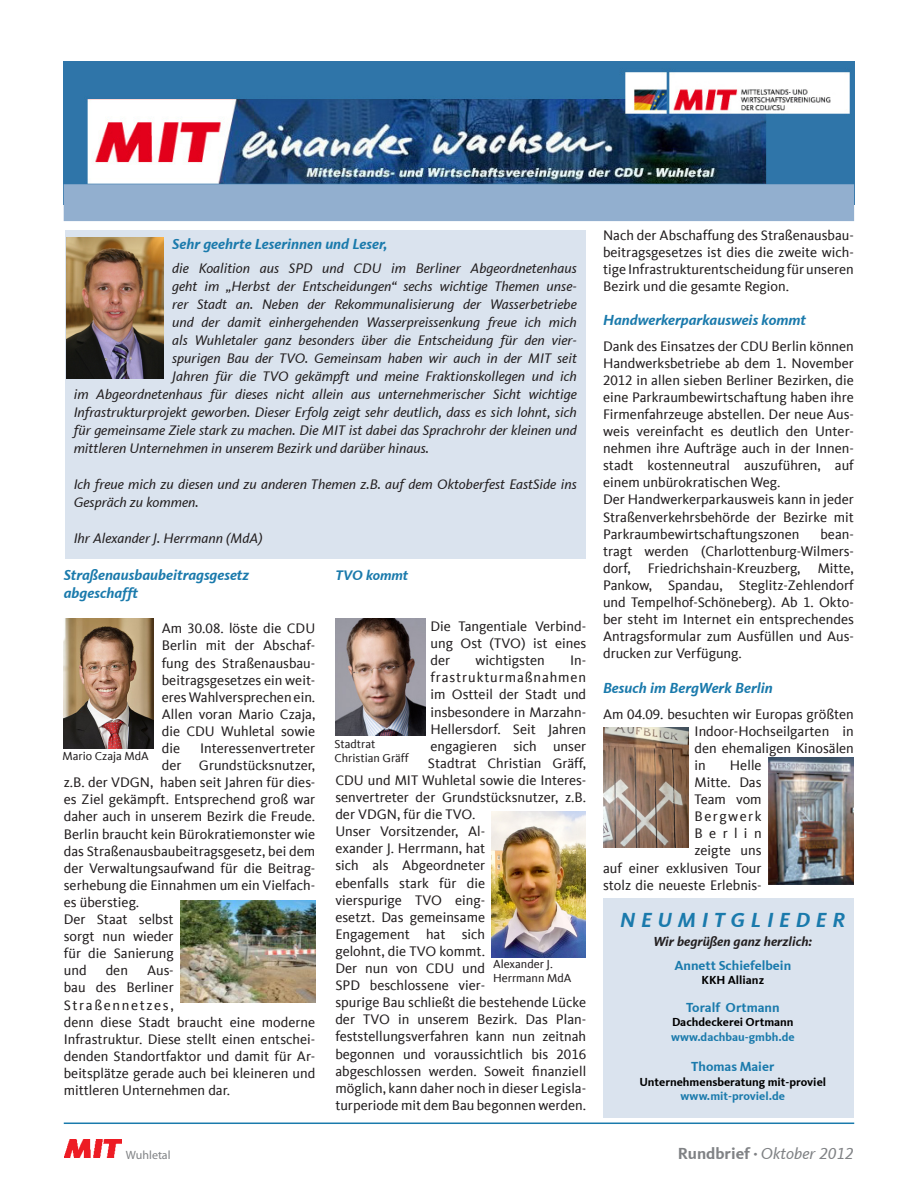
<style>
.page{position:relative;width:918px;height:1188px;background:#fff}
.page>*{position:absolute;margin:0;border:0;box-sizing:border-box;transform-origin:0 0}
.t1{font:italic 700 21px "CDU Kievit Tab";letter-spacing:.27em;color:#1a7aac}
.t2{font:italic 16.5px "CDU Kievit Tab";color:#808285}
.t3{font:italic 700 15px/18px "CDU Kievit Tab";color:#1a7aac}
.t4{font:14.25px/17.1px "CDU Kievit Tab";color:#231f20;text-align:justify}
.t5{font:italic 14.25px/18px "CDU Kievit Tab";color:#231f20}
.t6{font:14.25px "CDU Kievit Tab";letter-spacing:.065em;color:#231f20}
.t7{font:italic 700 14.25px "CDU Kievit Tab";color:#1a7aac}
.t8{font:700 13.5px "CDU Kievit Tab";color:#1a7aac}
.t9{font:italic 700 13.5px "CDU Kievit Tab";color:#231f20}
.t10{font:700 12px "CDU Kievit Tab";color:#000}
.t11{font:12px/14.4px "CDU Kievit Tab";color:#231f20}
.t12{font:700 12px "CDU Kievit Tab";color:#1a7aac}
.t13{font:12px "Myriad Pro";color:#808285}
.s1{font-weight:700;font-style:normal}
</style>
<div class="page">
<img style="left:64px;top:62px;width:790px;height:122px">
<hr style="left:64px;top:1123px;width:790px;height:1px;background:#1a7aac">
<img style="left:65px;top:1139px;width:57px;height:19px">
<div style="left:64px;top:184px;width:790px;height:37px;background:#92afcf;border:2px solid #92afcf"></div>
<div style="left:65px;top:230px;width:520px;height:328px;background:#dae3ee"></div>
<img style="left:67px;top:238px;width:97px;height:140px">
<div style="left:603px;top:898px;width:251px;height:220px;background:#dae3ee"></div>
<img style="left:180px;top:900px;width:135px;height:102px">
<img style="left:603px;top:727px;width:85px;height:121px">
<img style="left:768px;top:757px;width:85px;height:128px">
<img style="left:336px;top:618px;width:89px;height:118px">
<img style="left:492px;top:811px;width:93px;height:146px">
<img style="left:64px;top:618px;width:89px;height:131px">
<p class="t3" style="left:172px;top:235px;width:217px">Sehr geehrte Leserinnen und Leser,</p>
<p class="t5" style="left:172px;top:259px;width:406px">die Koalition aus SPD und CDU im Berliner Abgeordnetenhaus</p>
<p class="t5" style="left:172px;top:277px;width:406px">geht im „Herbst der Entscheidungen“ sechs wichtige Themen unse-</p>
<p class="t5" style="left:172px;top:295px;width:406px">rer Stadt an. Neben der Rekommunalisierung der Wasserbetriebe</p>
<p class="t5" style="left:172px;top:313px;width:406px">und der damit einhergehenden Wasserpreissenkung freue ich mich</p>
<p class="t5" style="left:172px;top:331px;width:406px">als Wuhletaler ganz besonders über die Entscheidung für den vier-</p>
<p class="t5" style="left:172px;top:349px;width:406px">spurigen Bau der TVO. Gemeinsam haben wir auch in der MIT seit</p>
<p class="t5" style="left:172px;top:367px;width:406px">Jahren für die TVO gekämpft und meine Fraktionskollegen und ich</p>
<p class="t5" style="left:74px;top:385px;width:505px">im Abgeordnetenhaus für dieses nicht allein aus unternehmerischer Sicht wichtige</p>
<p class="t5" style="left:74px;top:403px;width:505px">Infrastrukturprojekt geworben. Dieser Erfolg zeigt sehr deutlich, dass es sich lohnt, sich</p>
<p class="t5" style="left:74px;top:421px;width:505px">für gemeinsame Ziele stark zu machen. Die MIT ist dabei das Sprachrohr der kleinen und</p>
<p class="t5" style="left:74px;top:439px;width:357px">mittleren Unternehmen in unserem Bezirk und darüber hinaus.</p>
<p class="t5" style="left:74px;top:475px;width:505px">Ich freue mich zu diesen und zu anderen Themen z.B. auf dem Oktoberfest EastSide ins<br>Gespräch zu kommen.</p>
<p class="t5" style="left:74px;top:529px;width:190px">Ihr Alexander J. Herrmann (MdA)</p>
<p class="t3" style="left:64px;top:566px;width:187px">Straßenausbaubeitragsgesetz abgeschafft</p>
<p class="t4" style="left:162px;top:620px;width:155px">Am 30.08. löste die CDU Berlin mit der Abschaf&shy;fung des Straßenausbau&shy;beitragsgesetzes ein weit&shy;eres Wahlversprechen ein.<br>Allen voran Mario Czaja, die CDU Wuhletal sowie die</p>
<p class="t4" style="left:200px;top:740px;width:117px">Interessenvertreter</p>
<p class="t4" style="left:162px;top:757px;width:155px">der Grundstücksnutzer,</p>
<p class="t4" style="left:64px;top:774px;width:253px">z.B. der VDGN, haben seit Jahren für dies-</p>
<p class="t4" style="left:64px;top:791px;width:253px">es Ziel gekämpft. Entsprechend groß war</p>
<p class="t4" style="left:64px;top:808px;width:253px">daher auch in unserem Bezirk die Freude.</p>
<p class="t4" style="left:64px;top:825px;width:253px">Berlin braucht kein Bürokratiemonster wie</p>
<p class="t4" style="left:64px;top:842px;width:253px">das Straßenausbaubeitragsgesetz, bei dem</p>
<p class="t4" style="left:64px;top:860px;width:253px">der Verwaltungsaufwand für die Beitrag-</p>
<p class="t4" style="left:64px;top:877px;width:253px">serhebung die Einnahmen um ein Vielfach-</p>
<p class="t4" style="left:64px;top:894px;width:77px">es überstieg.</p>
<p class="t4" style="left:64px;top:911px;width:111px">Der Staat selbst sorgt nun wieder für die Sanierung und</p>
<p class="t11" style="left:63px;top:749px;width:88px">Mario Czaja MdA</p>
<p class="t4" style="left:106px;top:962px;width:24px">den</p>
<p class="t4" style="left:64px;top:962px;width:253px;text-align:left;text-indent:83px">Aus-<br>bau des Berliner<br>Straßennetzes,<br>denn diese Stadt braucht eine moderne<br>Infrastruktur. Diese stellt einen entschei&shy;denden Standortfaktor und damit für Ar&shy;beitsplätze gerade auch bei kleineren und mittleren Unternehmen dar.</p>
<p class="t7" style="left:335px;top:566px;width:74px">TVO kommt</p>
<p class="t4" style="left:430px;top:618px;width:157px">Die Tangentiale Verbind&shy;ung Ost (TVO) ist eines der</p>
<p class="t4" style="left:476px;top:652px;width:71px">wichtigsten</p>
<p class="t4" style="left:570px;top:652px;width:18px">In-</p>
<p class="t6" style="left:430px;top:670px;width:157px">frastrukturmaßnahmen</p>
<p class="t4" style="left:430px;top:686px;width:157px">im Ostteil der Stadt und</p>
<p class="t4" style="left:430px;top:703px;width:157px">insbesondere in Marzahn-</p>
<p class="t4" style="left:430px;top:720px;width:157px">Hellersdorf. Seit Jahren</p>
<p class="t4" style="left:430px;top:738px;width:157px">engagieren sich unser</p>
<p class="t4" style="left:428px;top:755px;width:160px">Stadtrat Christian Gräff,</p>
<p class="t4" style="left:335px;top:772px;width:252px">CDU und MIT Wuhletal sowie die Interes-</p>
<p class="t4" style="left:335px;top:789px;width:252px">senvertreter der Grundstücksnutzer, z.B.</p>
<p class="t4" style="left:335px;top:806px;width:142px">der VDGN, für die TVO.</p>
<p class="t4" style="left:335px;top:823px;width:252px;text-align:left">Unser Vorsitzender, Al-<br>exander J. Herrmann, hat<br>sich als Abgeordneter<br>ebenfalls stark für die<br>vierspurige TVO eing-<br>esetzt. Das gemeinsame<br>Engagement hat sich<br>gelohnt, die TVO kommt.<br>Der nun von CDU und<br>SPD beschlossene vier-<br>spurige Bau schließt die bestehende Lücke der TVO in unserem Bezirk. Das Plan&shy;feststellungsverfahren kann nun zeitnah begonnen und voraussichtlich bis 2016 abgeschlossen werden. Soweit finanziell möglich, kann daher noch in dieser Legisla&shy;turperiode mit dem Bau begonnen werden.</p>
<p class="t11" style="left:334px;top:737px;width:43px">Stadtrat</p>
<p class="t11" style="left:334px;top:751px;width:76px">Christian Gräff</p>
<p class="t11" style="left:493px;top:957px;width:80px">Alexander J.<br>Herrmann MdA</p>
<p class="t4" style="left:603px;top:227px;width:252px">Nach der Abschaffung des Straßenausbau&shy;beitragsgesetzes ist dies die zweite wich&shy;tige Infrastrukturentscheidung für unseren Bezirk und die gesamte Region.</p>
<p class="t3" style="left:603px;top:311px;width:204px">Handwerkerparkausweis kommt</p>
<p class="t4" style="left:603px;top:337px;width:252px">Dank des Einsatzes der CDU Berlin können Handwerksbetriebe ab dem 1. November 2012 in allen sieben Berliner Bezirken, die eine Parkraumbewirtschaftung haben ihre Firmenfahrzeuge abstellen. Der neue Aus&shy;weis vereinfacht es deutlich den Unter&shy;nehmen ihre Aufträge auch in der Innen&shy;stadt kostenneutral auszuführen, auf einem unbürokratischen Weg.</p>
<p class="t4" style="left:603px;top:491px;width:252px">Der Handwerkerparkausweis kann in jeder Straßenverkehrsbehörde der Bezirke mit Parkraumbewirtschaftungszonen</p>
<p class="t4" style="left:603px;top:525px;width:252px;text-indent:217px">bean&shy;tragt werden (Charlottenburg-Wilmers&shy;dorf, Friedrichshain-Kreuzberg, Mitte, Pankow, Spandau, Steglitz-Zehlendorf und Tempelhof-Schöneberg). Ab 1. Okto&shy;ber steht im Internet ein entsprechendes Antragsformular zum Ausfüllen und Aus&shy;drucken zur Verfügung.</p>
<p class="t3" style="left:603px;top:679px;width:171px">Besuch im BergWerk Berlin</p>
<p class="t4" style="left:695px;top:705px;width:161px;text-indent:-92px">Am 04.09. besuchten wir Europas größten Indoor-Hochseilgarten in den ehemaligen Kinosälen in</p>
<p class="t4" style="left:603px;top:757px;width:160px;text-align:right">Helle<br>Mitte. Das<br>Team vom<br>Bergwerk<br>Berlin<br>zeigte uns<br>auf einer exklusiven Tour stolz die neueste Erlebnis-</p>
<p class="t1" style="left:620px;top:907px;width:227px">NEUMITGLIEDER</p>
<p class="t9" style="left:653px;top:933px;width:160px">Wir begrüßen ganz herzlich:</p>
<p class="t8" style="left:674px;top:957px;width:118px">Annett Schiefelbein</p>
<p class="t10" style="left:701px;top:973px;width:64px">KKH Allianz</p>
<p class="t8" style="left:686px;top:999px;width:95px">Toralf Ortmann</p>
<p class="t10" style="left:672px;top:1015px;width:123px">Dachdeckerei Ortmann</p>
<p class="t12" style="left:671px;top:1030px;width:125px">www.dachbau-gmbh.de</p>
<p class="t8" style="left:691px;top:1059px;width:85px">Thomas Maier</p>
<p class="t10" style="left:639px;top:1075px;width:188px">Unternehmensberatung mit-proviel</p>
<p class="t12" style="left:681px;top:1089px;width:106px">www.mit-proviel.de</p>
<p class="t13" style="left:126px;top:1147px;width:46px">Wuhletal</p>
<p class="t2" style="left:678px;top:1144px;width:177px"><span class="s1">Rundbrief ·</span> Oktober 2012</p>
</div>
